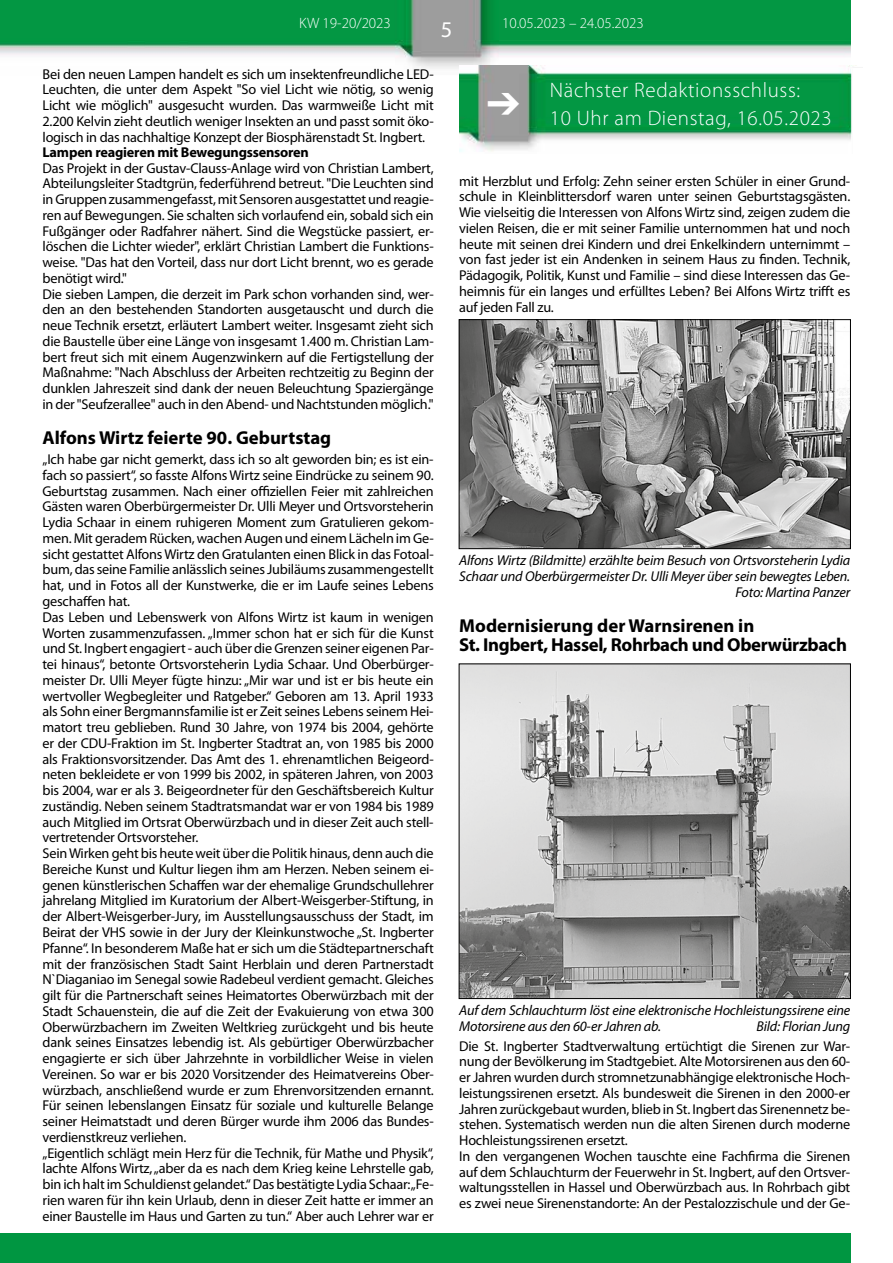
<style>
.page{position:relative;width:893px;height:1263px;background:#fff}
.page>*{position:absolute;margin:0;border:0;box-sizing:border-box;transform-origin:0 0}
.t1{font:22.5px "Myriad Pro";color:#fff}
.t2{font:300 21px/28.2px "Myriad Pro";letter-spacing:.03em;color:#fff}
.t3{font:700 18.75px/19.5px "Myriad Pro";color:#000}
.t4{font:300 15px "Myriad Pro";color:#fff}
.t5{font:14.25px/15.8px "Myriad Pro";letter-spacing:-.015em;color:#000}
.t6{font:italic 14.25px/15.8px "Myriad Pro";letter-spacing:-.015em;color:#000;text-align:right}
.t7{font:700 14.25px "Myriad Pro";letter-spacing:-.015em;color:#000}
</style>
<div class="page">
<img style="left:0;top:0;width:850px;height:69px">
<div style="left:0;top:1233px;width:850px;height:30px;background:#009641"></div>
<img style="left:461px;top:321px;width:388px;height:226px">
<div style="left:459px;top:319px;width:392px;height:230px;border:1px solid #000"></div>
<img style="left:461px;top:666px;width:388px;height:331px">
<div style="left:459px;top:664px;width:392px;height:335px;border:1px solid #000"></div>
<img style="left:459px;top:65px;width:397px;height:87px">
<svg style="left:488px;top:93px;width:31px;height:22px"></svg>
<p class="t4" style="left:299px;top:14px;width:93px">KW 19-20/2023</p>
<p class="t4" style="left:502px;top:14px;width:143px">10.05.2023 – 24.05.2023</p>
<h1 class="t1" style="left:441px;top:15px;width:13px">5</h1>
<p class="t5" style="left:43px;top:66px;width:393px;text-align:justify">Bei den neuen Lampen handelt es sich um insektenfreundliche LED-Leuchten, die unter dem Aspekt "So viel Licht wie nötig, so wenig Licht wie möglich" ausgesucht wurden. Das warmweiße Licht mit 2.200 Kelvin zieht deutlich weniger Insekten an und passt somit öko&shy;logisch in das nachhaltige Konzept der Biosphärenstadt St. Ingbert.</p>
<p class="t7" style="left:43px;top:143px;width:268px">Lampen reagieren mit Bewegungssensoren</p>
<p class="t5" style="left:43px;top:160px;width:393px">Das Projekt in der Gustav-Clauss-Anlage wird von Christian Lambert, Abteilungsleiter Stadtgrün, federführend betreut. "Die Leuchten sind in Gruppen zusammengefasst, mit Sensoren ausgestattet und reagie&shy;ren auf Bewegungen. Sie schalten sich vorlaufend ein, sobald sich ein Fußgänger oder Radfahrer nähert. Sind die Wegstücke passiert, er&shy;löschen die Lichter wieder", erklärt Christian Lambert die Funktions&shy;weise. "Das hat den Vorteil, dass nur dort Licht brennt, wo es gerade benötigt wird."<br>Die sieben Lampen, die derzeit im Park schon vorhanden sind, wer&shy;den an den bestehenden Standorten ausgetauscht und durch die neue Technik ersetzt, erläutert Lambert weiter. Insgesamt zieht sich die Baustelle über eine Länge von insgesamt 1.400 m. Christian Lam&shy;bert freut sich mit einem Augenzwinkern auf die Fertigstellung der Maßnahme: "Nach Abschluss der Arbeiten rechtzeitig zu Beginn der dunklen Jahreszeit sind dank der neuen Beleuchtung Spaziergänge in der "Seufzerallee" auch in den Abend- und Nachtstunden möglich."</p>
<h3 class="t3" style="left:43px;top:427px;width:290px">Alfons Wirtz feierte 90. Geburtstag</h3>
<p class="t5" style="left:43px;top:451px;width:393px">„Ich habe gar nicht gemerkt, dass ich so alt geworden bin; es ist ein&shy;fach so passiert“, so fasste Alfons Wirtz seine Eindrücke zu seinem 90.<br>Geburtstag zusammen. Nach einer offiziellen Feier mit zahlreichen Gästen waren Oberbürgermeister Dr. Ulli Meyer und Ortsvorsteherin Lydia Schaar in einem ruhigeren Moment zum Gratulieren gekom&shy;men. Mit geradem Rücken, wachen Augen und einem Lächeln im Ge&shy;sicht gestattet Alfons Wirtz den Gratulanten einen Blick in das Fotoal&shy;bum, das seine Familie anlässlich seines Jubiläums zusammengestellt hat, und in Fotos all der Kunstwerke, die er im Laufe seines Lebens geschaffen hat.<br>Das Leben und Lebenswerk von Alfons Wirtz ist kaum in wenigen Worten zusammenzufassen. „Immer schon hat er sich für die Kunst und St. Ingbert engagiert - auch über die Grenzen seiner eigenen Par&shy;tei hinaus“, betonte Ortsvorsteherin Lydia Schaar. Und Oberbürger&shy;meister Dr. Ulli Meyer fügte hinzu: „Mir war und ist er bis heute ein wertvoller Wegbegleiter und Ratgeber.“ Geboren am 13. April 1933 als Sohn einer Bergmannsfamilie ist er Zeit seines Lebens seinem Hei&shy;matort treu geblieben. Rund 30 Jahre, von 1974 bis 2004, gehörte er der CDU-Fraktion im St. Ingberter Stadtrat an, von 1985 bis 2000 als Fraktionsvorsitzender. Das Amt des 1. ehrenamtlichen Beigeord&shy;neten bekleidete er von 1999 bis 2002, in späteren Jahren, von 2003 bis 2004, war er als 3. Beigeordneter für den Geschäftsbereich Kultur zuständig. Neben seinem Stadtratsmandat war er von 1984 bis 1989 auch Mitglied im Ortsrat Oberwürzbach und in dieser Zeit auch stell&shy;vertretender Ortsvorsteher.<br>Sein Wirken geht bis heute weit über die Politik hinaus, denn auch die Bereiche Kunst und Kultur liegen ihm am Herzen. Neben seinem ei&shy;genen künstlerischen Schaffen war der ehemalige Grundschullehrer jahrelang Mitglied im Kuratorium der Albert-Weisgerber-Stiftung, in der Albert-Weisgerber-Jury, im Ausstellungsausschuss der Stadt, im Beirat der VHS sowie in der Jury der Kleinkunstwoche „St. Ingberter Pfanne“. In besonderem Maße hat er sich um die Städtepartnerschaft mit der französischen Stadt Saint Herblain und deren Partnerstadt N`Diaganiao im Senegal sowie Radebeul verdient gemacht. Gleiches gilt für die Partnerschaft seines Heimatortes Oberwürzbach mit der Stadt Schauenstein, die auf die Zeit der Evakuierung von etwa 300<br>Oberwürzbachern im Zweiten Weltkrieg zurückgeht und bis heute dank seines Einsatzes lebendig ist. Als gebürtiger Oberwürzbacher engagierte er sich über Jahrzehnte in vorbildlicher Weise in vielen Vereinen. So war er bis 2020 Vorsitzender des Heimatvereins Ober&shy;würzbach, anschließend wurde er zum Ehrenvorsitzenden ernannt.<br>Für seinen lebenslangen Einsatz für soziale und kulturelle Belange seiner Heimatstadt und deren Bürger wurde ihm 2006 das Bundes&shy;verdienstkreuz verliehen.<br>„Eigentlich schlägt mein Herz für die Technik, für Mathe und Physik“, lachte Alfons Wirtz, „aber da es nach dem Krieg keine Lehrstelle gab, bin ich halt im Schuldienst gelandet.“ Das bestätigte Lydia Schaar: „Fe&shy;rien waren für ihn kein Urlaub, denn in dieser Zeit hatte er immer an einer Baustelle im Haus und Garten zu tun.“ Aber auch Lehrer war er</p>
<h2 class="t2" style="left:550px;top:75px;width:283px">Nächster Redaktionsschluss:<br>10 Uhr am Dienstag, 16.05.2023</h2>
<p class="t5" style="left:459px;top:173px;width:393px;text-align:justify">mit Herzblut und Erfolg: Zehn seiner ersten Schüler in einer Grund&shy;schule in Kleinblittersdorf waren unter seinen Geburtstagsgästen.<br>Wie vielseitig die Interessen von Alfons Wirtz sind, zeigen zudem die vielen Reisen, die er mit seiner Familie unternommen hat und noch heute mit seinen drei Kindern und drei Enkelkindern unternimmt – von fast jeder ist ein Andenken in seinem Haus zu finden. Technik, Pädagogik, Politik, Kunst und Familie – sind diese Interessen das Ge&shy;heimnis für ein langes und erfülltes Leben? Bei Alfons Wirtz trifft es auf jeden Fall zu.</p>
<p class="t6" style="left:459px;top:552px;width:393px">Alfons Wirtz (Bildmitte) erzählte beim Besuch von Ortsvorsteherin Lydia<br>Schaar und Oberbürgermeister Dr. Ulli Meyer über sein bewegtes Leben.<br>Foto: Martina Panzer</p>
<h3 class="t3" style="left:459px;top:615px;width:389px">Modernisierung der Warnsirenen in<br>St. Ingbert, Hassel, Rohrbach und Oberwürzbach</h3>
<p class="t6" style="left:459px;top:1002px;width:393px;text-align:left">Auf dem Schlauchturm löst eine elektronische Hochleistungssirene eine<br>Motorsirene aus den 60-er Jahren ab.</p>
<p class="t6" style="left:757px;top:1018px;width:95px">Bild: Florian Jung</p>
<p class="t5" style="left:459px;top:1038px;width:393px">Die St. Ingberter Stadtverwaltung ertüchtigt die Sirenen zur War&shy;nung der Bevölkerung im Stadtgebiet. Alte Motorsirenen aus den 60- er Jahren wurden durch stromnetzunabhängige elektronische Hoch&shy;leistungssirenen ersetzt. Als bundesweit die Sirenen in den 2000-er Jahren zurückgebaut wurden, blieb in St. Ingbert das Sirenennetz be&shy;stehen. Systematisch werden nun die alten Sirenen durch moderne Hochleistungssirenen ersetzt.<br>In den vergangenen Wochen tauschte eine Fachfirma die Sirenen auf dem Schlauchturm der Feuerwehr in St. Ingbert, auf den Ortsver&shy;waltungsstellen in Hassel und Oberwürzbach aus. In Rohrbach gibt es zwei neue Sirenenstandorte: An der Pestalozzischule und der Ge-</p>
</div>
